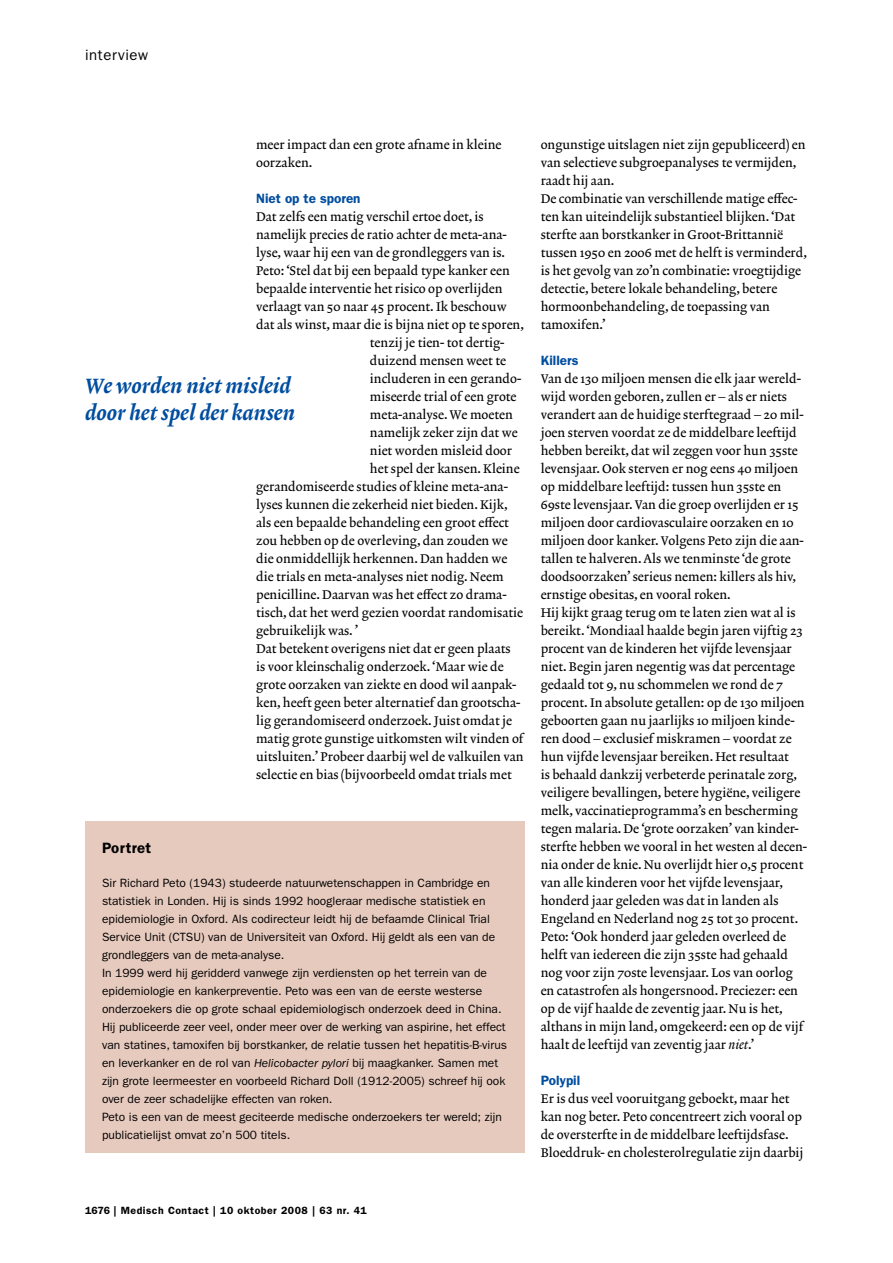
<style>
.page{position:relative;width:893px;height:1263px;background:#fff}
.page>*{position:absolute;margin:0;border:0;box-sizing:border-box;transform-origin:0 0}
.t1{font:21px/27px "Lexicon No 2 Italic D";color:#004d9f}
.t2{font:15px "ITC Franklin Gothic Std";letter-spacing:.04em;color:#000}
.t3{font:600 15px "ITC Franklin Gothic Std";letter-spacing:.02em;color:#000}
.t4{font:600 13.5px "ITC Franklin Gothic Std";color:#004d9f}
.t5{font:12.75px/18px "Lexicon No 2 Roman A";color:#000}
.t6{font:12px/18px "ITC Franklin Gothic Std";color:#000}
.t7{font:600 10.5px "ITC Franklin Gothic Std";letter-spacing:.05em;color:#000}
.s1{font-style:italic}
.s2{font-family:"Lexicon No 2 Italic A"}
</style>
<div class="page">
<div style="left:85px;top:821px;width:439px;height:332px;background:#e7cabe"></div>
<p class="t2" style="left:85px;top:46px;width:64px">interview</p>
<p class="t5" style="left:256px;top:136px;width:247px">meer impact dan een grote afname in kleine oorzaken.</p>
<p class="t4" style="left:256px;top:190px;width:106px">Niet op te sporen</p>
<p class="t5" style="left:256px;top:208px;width:229px">Dat zelfs een matig verschil ertoe doet, is</p>
<p class="t5" style="left:256px;top:226px;width:252px">namelijk precies de ratio achter de meta-ana-</p>
<p class="t5" style="left:256px;top:244px;width:250px">lyse, waar hij een van de grondleggers van is.</p>
<p class="t5" style="left:256px;top:262px;width:255px">Peto: ‘Stel dat bij een bepaald type kanker een</p>
<p class="t5" style="left:256px;top:280px;width:248px">bepaalde interventie het risico op overlijden</p>
<p class="t5" style="left:256px;top:298px;width:252px">verlaagt van 50 naar 45 procent. Ik beschouw</p>
<p class="t5" style="left:256px;top:316px;width:269px">dat als winst, maar die is bijna niet op te sporen,</p>
<p class="t5" style="left:370px;top:334px;width:136px">tenzij je tien- tot dertig-</p>
<p class="t5" style="left:370px;top:352px;width:138px">duizend mensen weet te</p>
<p class="t5" style="left:370px;top:370px;width:153px">includeren in een gerando-</p>
<p class="t5" style="left:370px;top:388px;width:148px">miseerde trial of een grote</p>
<p class="t5" style="left:370px;top:406px;width:144px">meta-analyse. We moeten</p>
<p class="t5" style="left:370px;top:424px;width:149px">namelijk zeker zijn dat we</p>
<p class="t5" style="left:370px;top:442px;width:144px">niet worden misleid door</p>
<p class="t5" style="left:370px;top:460px;width:151px">het spel der kansen. Kleine</p>
<p class="t5" style="left:256px;top:478px;width:253px">gerandomiseerde studies of kleine meta-ana-</p>
<p class="t5" style="left:256px;top:496px;width:253px">lyses kunnen die zekerheid niet bieden. Kijk,</p>
<p class="t5" style="left:256px;top:514px;width:254px">als een bepaalde behandeling een groot effect</p>
<p class="t5" style="left:256px;top:532px;width:253px">zou hebben op de overleving, dan zouden we</p>
<p class="t5" style="left:256px;top:550px;width:253px">die onmiddellijk herkennen. Dan hadden we</p>
<p class="t5" style="left:256px;top:568px;width:249px">die trials en meta-analyses niet nodig. Neem</p>
<p class="t5" style="left:256px;top:586px;width:252px">penicilline. Daarvan was het effect zo drama-</p>
<p class="t5" style="left:256px;top:604px;width:268px">tisch, dat het werd gezien voordat randomisatie</p>
<p class="t5" style="left:256px;top:622px;width:104px">gebruikelijk was. ’</p>
<p class="t5" style="left:256px;top:640px;width:256px">Dat betekent overigens niet dat er geen plaats</p>
<p class="t5" style="left:256px;top:658px;width:249px">is voor kleinschalig onderzoek. ‘Maar wie de</p>
<p class="t5" style="left:256px;top:676px;width:262px">grote oorzaken van ziekte en dood wil aanpak-</p>
<p class="t5" style="left:256px;top:694px;width:266px">ken, heeft geen beter alternatief dan grootscha-</p>
<p class="t5" style="left:256px;top:712px;width:258px">lig gerandomiseerd onderzoek. Juist omdat je</p>
<p class="t5" style="left:256px;top:730px;width:269px">matig grote gunstige uitkomsten wilt vinden of</p>
<p class="t5" style="left:256px;top:748px;width:269px">uitsluiten.’ Probeer daarbij wel de valkuilen van</p>
<p class="t5" style="left:256px;top:766px;width:257px">selectie en bias (bijvoorbeeld omdat trials met</p>
<h1 class="t1" style="left:85px;top:373px;width:211px">We worden niet misleid door het spel der kansen</h1>
<p class="t3" style="left:102px;top:839px;width:51px">Portret</p>
<p class="t6" style="left:102px;top:874px;width:407px">Sir Richard Peto (1943) studeerde natuurwetenschappen in Cambridge en statistiek in Londen. Hij is sinds 1992 hoogleraar medische statistiek en epidemiologie in Oxford. Als codirecteur leidt hij de befaamde Clinical Trial Service Unit (CTSU) van de Universiteit van Oxford. Hij geldt als een van de grondleggers van de meta-analyse.<br>In 1999 werd hij geridderd vanwege zijn verdiensten op het terrein van de epidemiologie en kankerpreventie. Peto was een van de eerste westerse onderzoekers die op grote schaal epidemiologisch onderzoek deed in China.<br>Hij publiceerde zeer veel, onder meer over de werking van aspirine, het effect van statines, tamoxifen bij borstkanker, de relatie tussen het hepatitis-B-virus en leverkanker en de rol van <span class="s1">Helicobacter pylori</span> bij maagkanker. Samen met zijn grote leermeester en voorbeeld Richard Doll (1912-2005) schreef hij ook over de zeer schadelijke effecten van roken.<br>Peto is een van de meest geciteerde medische onderzoekers ter wereld; zijn publicatielijst omvat zo’n 500 titels.</p>
<p class="t5" style="left:541px;top:136px;width:268px">ongunstige uitslagen niet zijn gepubliceerd) en van selectieve subgroepanalyses te vermijden, raadt hij aan.<br>De combinatie van verschillende matige effec&shy;ten kan uiteindelijk substantieel blijken. ‘Dat sterfte aan borstkanker in Groot-Brittannië tussen 1950 en 2006 met de helft is verminderd, is het gevolg van zo’n combinatie: vroegtijdige detectie, betere lokale behandeling, betere hormoonbehandeling, de toepassing van tamoxifen.’</p>
<p class="t4" style="left:541px;top:352px;width:40px">Killers</p>
<p class="t5" style="left:541px;top:370px;width:268px">Van de 130 miljoen mensen die elk jaar wereld&shy;wijd worden geboren, zullen er – als er niets verandert aan de huidige sterftegraad – 20 mil&shy;joen sterven voordat ze de middelbare leeftijd hebben bereikt, dat wil zeggen voor hun 35ste levensjaar. Ook sterven er nog eens 40 miljoen op middelbare leeftijd: tussen hun 35ste en 69ste levensjaar. Van die groep overlijden er 15 miljoen door cardiovasculaire oorzaken en 10 miljoen door kanker. Volgens Peto zijn die aan&shy;tallen te halveren. Als we tenminste ‘de grote doodsoorzaken’ serieus nemen: killers als hiv, ernstige obesitas, en vooral roken.<br>Hij kijkt graag terug om te laten zien wat al is bereikt. ‘Mondiaal haalde begin jaren vijftig 23 procent van de kinderen het vijfde levensjaar niet. Begin jaren negentig was dat percentage gedaald tot 9, nu schommelen we rond de 7 procent. In absolute getallen: op de 130 miljoen geboorten gaan nu jaarlijks 10 miljoen kinde&shy;ren dood – exclusief miskramen – voordat ze hun vijfde levensjaar bereiken. Het resultaat<br>is behaald dankzij verbeterde perinatale zorg, veiligere bevallingen, betere hygiëne, veiligere melk, vaccinatieprogramma’s en bescherming tegen malaria. De ‘grote oorzaken’ van kinder&shy;sterfte hebben we vooral in het westen al decen&shy;nia onder de knie. Nu overlijdt hier 0,5 procent van alle kinderen voor het vijfde levensjaar, honderd jaar geleden was dat in landen als Engeland en Nederland nog 25 tot 30 procent.<br>Peto: ‘Ook honderd jaar geleden overleed de helft van iedereen die zijn 35ste had gehaald nog voor zijn 70ste levensjaar. Los van oorlog en catastrofen als hongersnood. Preciezer: een op de vijf haalde de zeventig jaar. Nu is het, althans in mijn land, omgekeerd: een op de vijf haalt de leeftijd van zeventig jaar <span class="s2">niet</span>.’</p>
<p class="t4" style="left:541px;top:1072px;width:41px">Polypil</p>
<p class="t5" style="left:541px;top:1090px;width:264px">Er is dus veel vooruitgang geboekt, maar het kan nog beter. Peto concentreert zich vooral op de oversterfte in de middelbare leeftijdsfase.<br>Bloeddruk- en cholesterolregulatie zijn daarbij</p>
<p class="t7" style="left:85px;top:1204px;width:283px">1676 | Medisch Contact | 10 oktober 2008 | 63 nr. 41</p>
</div>
